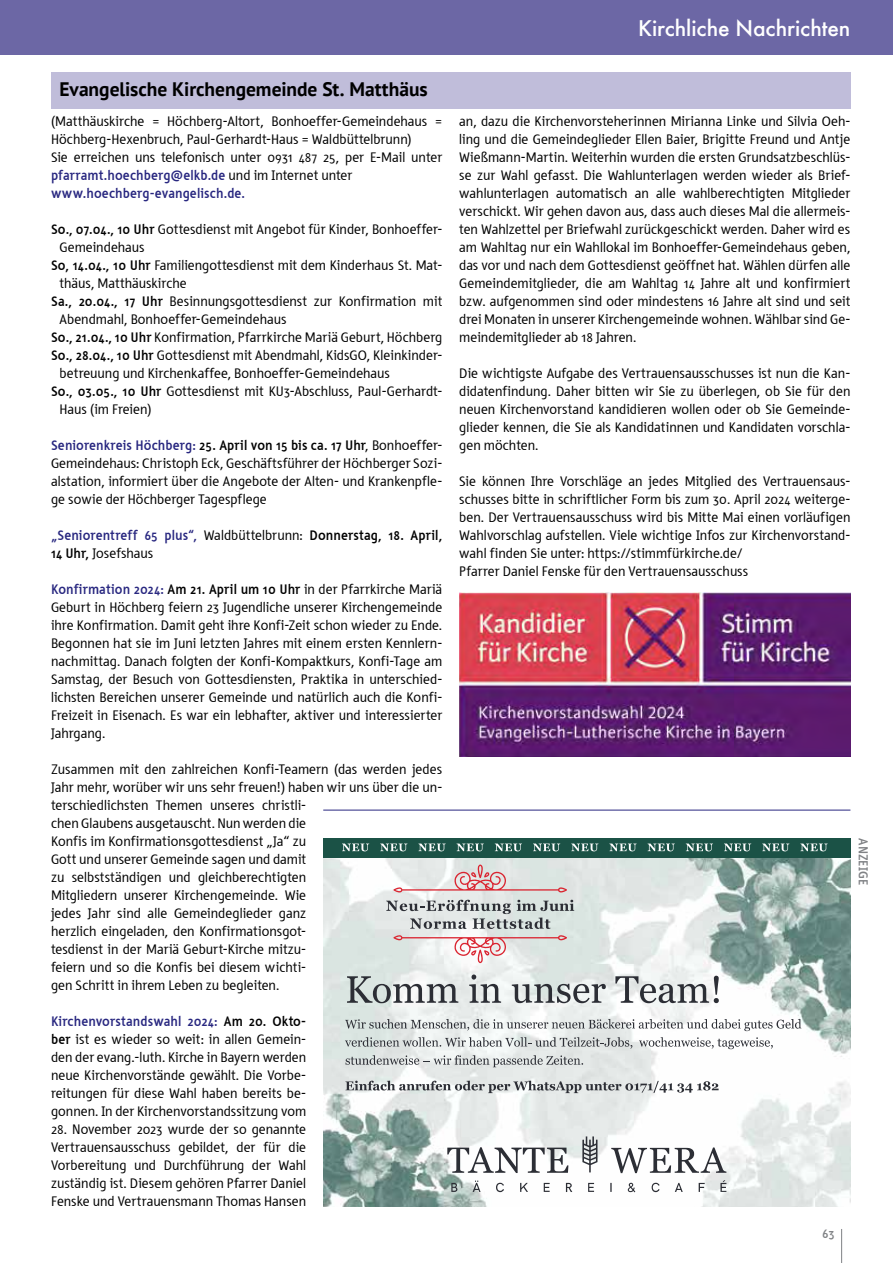
<style>
.page{position:relative;width:893px;height:1263px;background:#fff}
.page>*{position:absolute;margin:0;border:0;box-sizing:border-box;transform-origin:0 0}
.t1{font:500 21px "Futura";letter-spacing:-.005em;color:#fff}
.t2{font:700 19.5px "PT Sans";color:#000}
.t3{font:14.25px/18px "Tara";letter-spacing:.005em;color:#000;text-align:justify}
.t4{font:700 13.5px "Tara";letter-spacing:.005em;color:#808285}
.s1{font-weight:700;color:#282780}
.s2{font-weight:700}
</style>
<div class="page">
<hr style="left:841px;top:1229px;width:1px;height:34px;background:#808285">
<div style="left:0;top:0;width:893px;height:54px;background:#6c67a5"></div>
<div style="left:51px;top:72px;width:799px;height:36px;background:#c0bdda"></div>
<img style="left:459px;top:593px;width:391px;height:163px">
<img style="left:323px;top:857px;width:527px;height:349px">
<svg style="left:447px;top:1136px;width:279px;height:56px"></svg>
<svg style="left:386px;top:864px;width:188px;height:99px;background:#d7d2d1"></svg>
<div style="left:323px;top:838px;width:527px;height:19px;background:#1b5246"></div>
<svg style="left:342px;top:843px;width:27px;height:8px"></svg>
<svg style="left:380px;top:843px;width:27px;height:8px"></svg>
<svg style="left:418px;top:843px;width:28px;height:8px"></svg>
<svg style="left:457px;top:843px;width:27px;height:8px"></svg>
<svg style="left:495px;top:843px;width:27px;height:8px"></svg>
<svg style="left:533px;top:843px;width:27px;height:8px"></svg>
<svg style="left:571px;top:843px;width:27px;height:8px"></svg>
<svg style="left:609px;top:843px;width:28px;height:8px"></svg>
<svg style="left:648px;top:843px;width:27px;height:8px"></svg>
<svg style="left:686px;top:843px;width:27px;height:8px"></svg>
<svg style="left:724px;top:843px;width:27px;height:8px"></svg>
<svg style="left:762px;top:843px;width:27px;height:8px"></svg>
<svg style="left:800px;top:843px;width:28px;height:8px"></svg>
<svg style="left:345px;top:1081px;width:374px;height:12px"></svg>
<svg style="left:346px;top:1055px;width:237px;height:12px;background:#c2c5c6"></svg>
<svg style="left:345px;top:1037px;width:287px;height:11px;background:#bfc3c4"></svg>
<svg style="left:639px;top:1037px;width:134px;height:12px"></svg>
<svg style="left:345px;top:1019px;width:456px;height:12px"></svg>
<svg style="left:347px;top:976px;width:111px;height:27px"></svg>
<svg style="left:469px;top:974px;width:32px;height:29px"></svg>
<svg style="left:512px;top:984px;width:94px;height:19px"></svg>
<svg style="left:615px;top:976px;width:104px;height:27px"></svg>
<hr style="left:323px;top:810px;width:527px;height:1px;background:#282780">
<h1 class="t1" style="left:638px;top:13px;width:214px">Kirchliche Nachrichten</h1>
<h2 class="t2" style="left:60px;top:76px;width:370px">xEvangelische Kirchengemeinde St. Matthäus</h2>
<p class="t3" style="left:51px;top:112px;width:393px;text-align:left">(Matthäuskirche = Höchberg-Altort, Bonhoeffer-Gemeindehaus = Höchberg-Hexenbruch, Paul-Gerhardt-Haus = Waldbüttelbrunn)<br>Sie erreichen uns telefonisch unter 0931 487 25, per E-Mail unter <span class="s1">pfarramt.hoechberg@elkb.de</span> und im Internet unter <span class="s1">www.hoechberg-evangelisch.de.</span></p>
<p class="t3" style="left:51px;top:220px;width:393px"><span class="s2">So., 07.04., 10 Uhr</span> Gottesdienst mit Angebot für Kinder, Bonhoeffer-</p>
<p class="t3" style="left:60px;top:238px;width:87px">Gemeindehaus</p>
<p class="t3" style="left:51px;top:256px;width:393px"><span class="s2">So, 14.04., 10 Uhr</span> Familiengottesdienst mit dem Kinderhaus St. Mat-</p>
<p class="t3" style="left:60px;top:274px;width:129px">thäus, Matthäuskirche</p>
<p class="t3" style="left:51px;top:292px;width:393px"><span class="s2">Sa., 20.04., 17 Uhr</span> Besinnungsgottesdienst zur Konfirmation mit</p>
<p class="t3" style="left:60px;top:310px;width:228px">Abendmahl, Bonhoeffer-Gemeindehaus</p>
<p class="t3" style="left:51px;top:328px;width:393px"><span class="s2">So., 21.04., 10 Uhr</span> Konfirmation, Pfarrkirche Mariä Geburt, Höchberg</p>
<p class="t3" style="left:51px;top:346px;width:393px"><span class="s2">So., 28.04., 10 Uhr</span> Gottesdienst mit Abendmahl, KidsGO, Kleinkinder-</p>
<p class="t3" style="left:60px;top:364px;width:332px">betreuung und Kirchenkaffee, Bonhoeffer-Gemeindehaus</p>
<p class="t3" style="left:51px;top:382px;width:393px"><span class="s2">So., 03.05., 10 Uhr</span> Gottesdienst mit KU3-Abschluss, Paul-Gerhardt-</p>
<p class="t3" style="left:60px;top:400px;width:93px">Haus (im Freien)</p>
<p class="t3" style="left:51px;top:436px;width:393px"><span class="s1">Seniorenkreis Höchberg:</span> <span class="s2">25. April von 15 bis ca. 17 Uhr</span>, Bonhoeffer-Gemeindehaus: Christoph Eck, Geschäftsführer der Höchberger Sozi&shy;alstation, informiert über die Angebote der Alten- und Krankenpfle&shy;ge sowie der Höchberger Tagespflege</p>
<p class="t3" style="left:51px;top:526px;width:393px"><span class="s1">„Seniorentreff 65 plus“,</span> Waldbüttelbrunn: <span class="s2">Donnerstag, 18. April,<br>14 Uhr,</span> Josefshaus</p>
<p class="t3" style="left:51px;top:580px;width:393px"><span class="s1">Konfirmation 2024:</span> <span class="s2">Am 21. April um 10 Uhr</span> in der Pfarrkirche Mariä Geburt in Höchberg feiern 23 Jugendliche unserer Kirchengemeinde ihre Konfirmation. Damit geht ihre Konfi-Zeit schon wieder zu Ende.<br>Begonnen hat sie im Juni letzten Jahres mit einem ersten Kennlern&shy;nachmittag. Danach folgten der Konfi-Kompaktkurs, Konfi-Tage am Samstag, der Besuch von Gottesdiensten, Praktika in unterschied&shy;lichsten Bereichen unserer Gemeinde und natürlich auch die Konfi-Freizeit in Eisenach. Es war ein lebhafter, aktiver und interessierter Jahrgang.</p>
<p class="t3" style="left:51px;top:760px;width:393px">Zusammen mit den zahlreichen Konfi-Teamern (das werden jedes<br>Jahr mehr, worüber wir uns sehr freuen!) haben wir uns über die un-</p>
<p class="t3" style="left:51px;top:796px;width:257px">terschiedlichsten Themen unseres christli&shy;chen Glaubens ausgetauscht. Nun werden die Konfis im Konfirmationsgottesdienst „Ja“ zu Gott und unserer Gemeinde sagen und damit zu selbstständigen und gleichberechtigten Mitgliedern unserer Kirchengemeinde. Wie jedes Jahr sind alle Gemeindeglieder ganz herzlich eingeladen, den Konfirmationsgot&shy;tesdienst in der Mariä Geburt-Kirche mitzu&shy;feiern und so die Konfis bei diesem wichti&shy;gen Schritt in ihrem Leben zu begleiten.</p>
<p class="t3" style="left:51px;top:1012px;width:257px"><span class="s1">Kirchenvorstandswahl 2024:</span> <span class="s2">Am 20. Okto&shy;ber</span> ist es wieder so weit: in allen Gemein&shy;den der evang.-luth. Kirche in Bayern werden neue Kirchenvorstände gewählt. Die Vorbe&shy;reitungen für diese Wahl haben bereits be&shy;gonnen. In der Kirchenvorstandssitzung vom</p>
<p class="t3" style="left:51px;top:1120px;width:257px">28. November 2023 wurde der so genannte Vertrauensausschuss gebildet, der für die Vorbereitung und Durchführung der Wahl zuständig ist. Diesem gehören Pfarrer Daniel Fenske und Vertrauensmann Thomas Hansen</p>
<p class="t3" style="left:459px;top:112px;width:393px">an, dazu die Kirchenvorsteherinnen Mirianna Linke und Silvia Oeh&shy;ling und die Gemeindeglieder Ellen Baier, Brigitte Freund und Antje Wießmann-Martin. Weiterhin wurden die ersten Grundsatzbeschlüs&shy;se zur Wahl gefasst. Die Wahlunterlagen werden wieder als Brief&shy;wahlunterlagen automatisch an alle wahlberechtigten Mitglieder verschickt. Wir gehen davon aus, dass auch dieses Mal die allermeis&shy;ten Wahlzettel per Briefwahl zurückgeschickt werden. Daher wird es am Wahltag nur ein Wahllokal im Bonhoeffer-Gemeindehaus geben, das vor und nach dem Gottesdienst geöffnet hat. Wählen dürfen alle Gemeindemitglieder, die am Wahltag 14 Jahre alt und konfirmiert bzw. aufgenommen sind oder mindestens 16 Jahre alt sind und seit drei Monaten in unserer Kirchengemeinde wohnen. Wählbar sind Ge&shy;meindemitglieder ab 18 Jahren.</p>
<p class="t3" style="left:459px;top:364px;width:393px">Die wichtigste Aufgabe des Vertrauensausschusses ist nun die Kan&shy;didatenfindung. Daher bitten wir Sie zu überlegen, ob Sie für den neuen Kirchenvorstand kandidieren wollen oder ob Sie Gemeinde&shy;glieder kennen, die Sie als Kandidatinnen und Kandidaten vorschla&shy;gen möchten.</p>
<p class="t3" style="left:459px;top:472px;width:393px;text-align:left">Sie können Ihre Vorschläge an jedes Mitglied des Vertrauensaus&shy;schusses bitte in schriftlicher Form bis zum 30. April 2024 weiterge&shy;ben. Der Vertrauensausschuss wird bis Mitte Mai einen vorläufigen Wahlvorschlag aufstellen. Viele wichtige Infos zur Kirchenvorstand&shy;wahl finden Sie unter: https://stimmfürkirche.de/<br>Pfarrer Daniel Fenske für den Vertrauensausschuss</p>
<p class="t4" style="left:872px;top:838px;width:48px;rotate:90deg">ANZEIGE</p>
<p class="t4" style="left:822px;top:1225px;width:14px">63</p>
</div>
